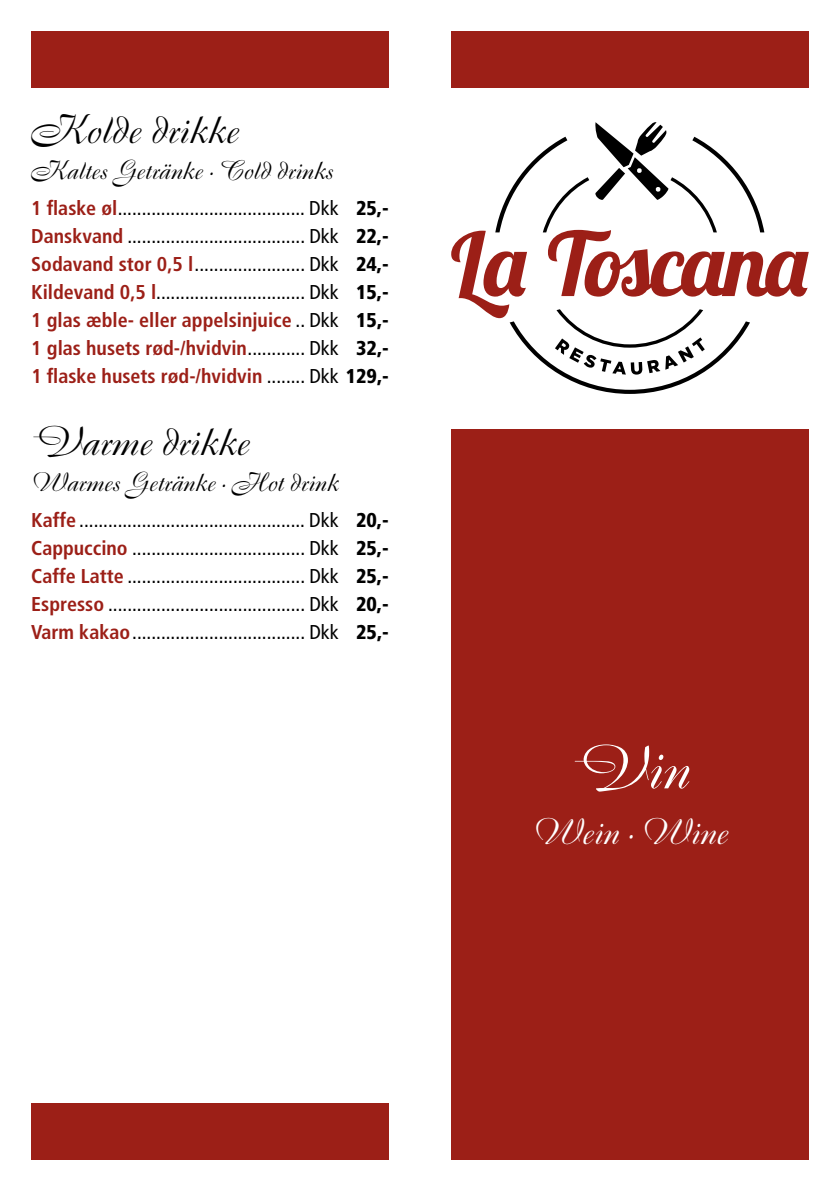
<style>
.page{position:relative;width:840px;height:1191px;background:#fff}
.page>*{position:absolute;margin:0;border:0;box-sizing:border-box;transform-origin:0 0}
.t1{font:60px "Boulevard";color:#fff}
.t2{font:40px "Boulevard";color:#000}
.t3{font:36px "Boulevard";color:#fff}
.t4{font:26px "Boulevard";color:#000}
.t5{font:condensed 20px/28px "Frutiger LT Std";color:#000;text-align:justify}
.s1{font-weight:700;color:#9c1f17}
.s2{font-weight:900}
</style>
<div class="page">
<div style="left:451px;top:429px;width:357px;height:730px;background:#9c1f17"></div>
<svg style="left:451px;top:122px;width:357px;height:272px"></svg>
<div style="left:31px;top:1103px;width:357px;height:56px;background:#9c1f17"></div>
<div style="left:31px;top:31px;width:357px;height:57px;background:#9c1f17"></div>
<div style="left:451px;top:31px;width:357px;height:57px;background:#9c1f17"></div>
<h2 class="t2" style="left:31px;top:104px;width:208px">Kolde drikke</h2>
<h3 class="t4" style="left:31px;top:154px;width:303px">Kaltes Getränke · Cold drinks</h3>
<p class="t5" style="left:31px;top:194px;width:359px"><span class="s1">1 flaske øl</span>....................................... Dkk <span class="s2">25,- </span><span class="s1">Danskvand</span> ..................................... Dkk <span class="s2">22,- </span><span class="s1">Sodavand stor 0,5 l</span>....................... Dkk <span class="s2">24,- </span><span class="s1">Kildevand 0,5 l</span>............................... Dkk <span class="s2">15,- </span><span class="s1">1 glas æble- eller appelsinjuice</span> .. Dkk <span class="s2">15,- </span><span class="s1">1 glas husets rød-/hvidvin</span>............ Dkk <span class="s2">32,- </span><span class="s1">1 flaske husets rød-/hvidvin</span> ........ Dkk <span class="s2">129,-</span></p>
<h2 class="t2" style="left:31px;top:416px;width:219px">Varme drikke</h2>
<h3 class="t4" style="left:31px;top:466px;width:308px">Warmes Getränke · Hot drink</h3>
<p class="t5" style="left:31px;top:506px;width:359px"><span class="s1">Kaffe</span> ............................................... Dkk <span class="s2">20,- </span><span class="s1">Cappuccino</span> .................................... Dkk <span class="s2">25,- </span><span class="s1">Caffe Latte</span> ..................................... Dkk <span class="s2">25,- </span><span class="s1">Espresso</span> ......................................... Dkk <span class="s2">20,- </span><span class="s1">Varm kakao</span>.................................... Dkk <span class="s2">25,-</span></p>
<h1 class="t1" style="left:571px;top:729px;width:119px">Vin</h1>
<h3 class="t3" style="left:532px;top:809px;width:196px">Wein · Wine</h3>
</div>
